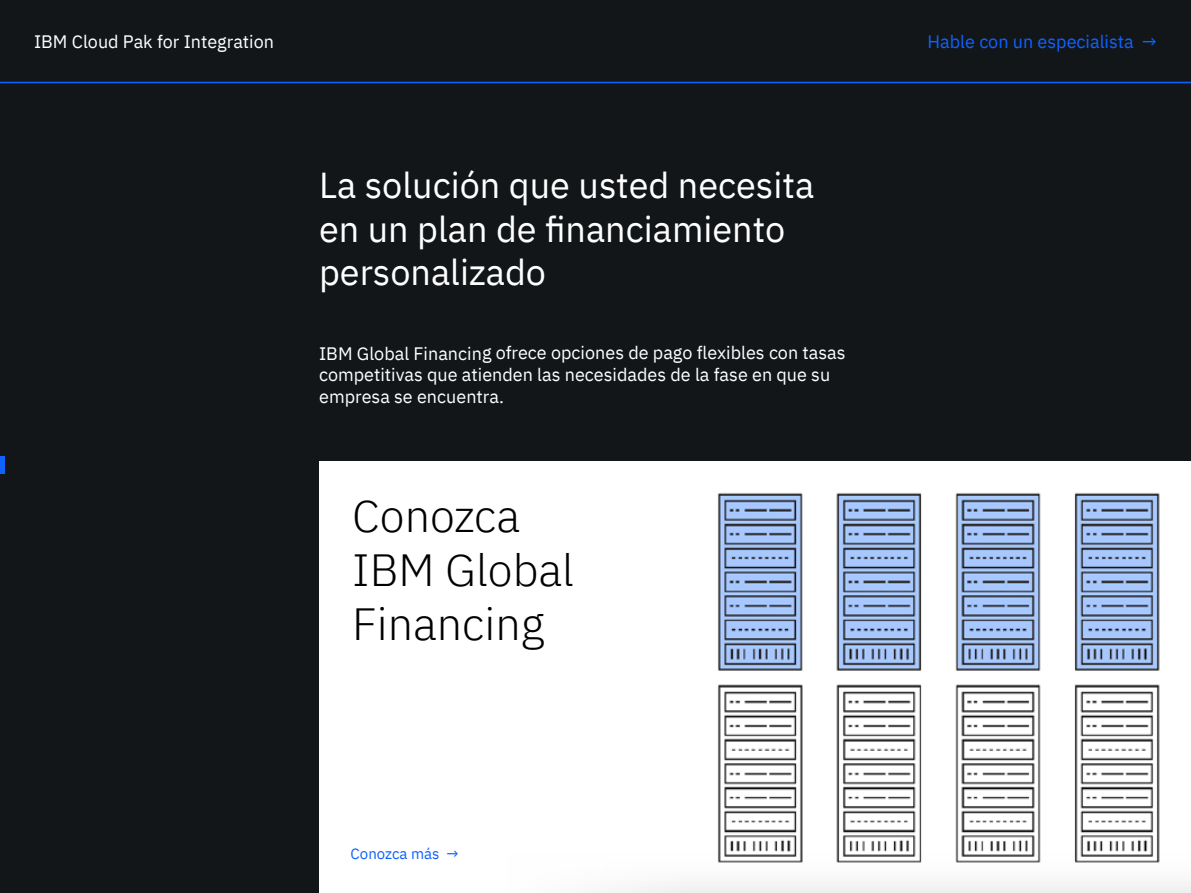
<style>
.page{position:relative;width:1191px;height:893px;background:#121619}
.page>*{position:absolute;margin:0;border:0;box-sizing:border-box;transform-origin:0 0}
.t1{font:300 45px/54px "IBM Plex Sans";color:#000}
.t2{font:36px/43.2px "IBM Plex Sans";color:#fff}
.t3{font:18px/21.8px "IBM Plex Sans";color:#fff}
.t4{font:18px "IBM Plex Sans";color:#0f62fe}
.t5{font:15px "IBM Plex Sans";color:#0f62fe}
</style>
<div class="page">
<hr style="left:0;top:82px;width:1191px;height:1px;background:#0f62fe">
<hr style="left:0;top:456px;width:4px;height:17px;background:#0f62fe">
<img style="left:319px;top:461px;width:872px;height:432px">
<div style="left:340px;top:489px;width:248px;height:163px;background:#fff"></div>
<div style="left:319px;top:836px;width:396px;height:57px;background:#fff"></div>
<p class="t3" style="left:34px;top:29px;width:241px">IBM Cloud Pak for Integration</p>
<p class="t4" style="left:927px;top:28px;width:231px">Hable con un especialista →</p>
<h2 class="t2" style="left:319px;top:161px;width:497px">La solución que usted necesita en un plan de financiamiento personalizado</h2>
<p class="t3" style="left:319px;top:341px;width:528px">IBM Global Financing ofrece opciones de pago flexibles con tasas competitivas que atienden las necesidades de la fase en que su empresa se encuentra.</p>
<h1 class="t1" style="left:352px;top:485px;width:223px">Conozca<br>IBM Global<br>Financing</h1>
<p class="t5" style="left:351px;top:842px;width:110px">Conozca más →</p>
</div>
